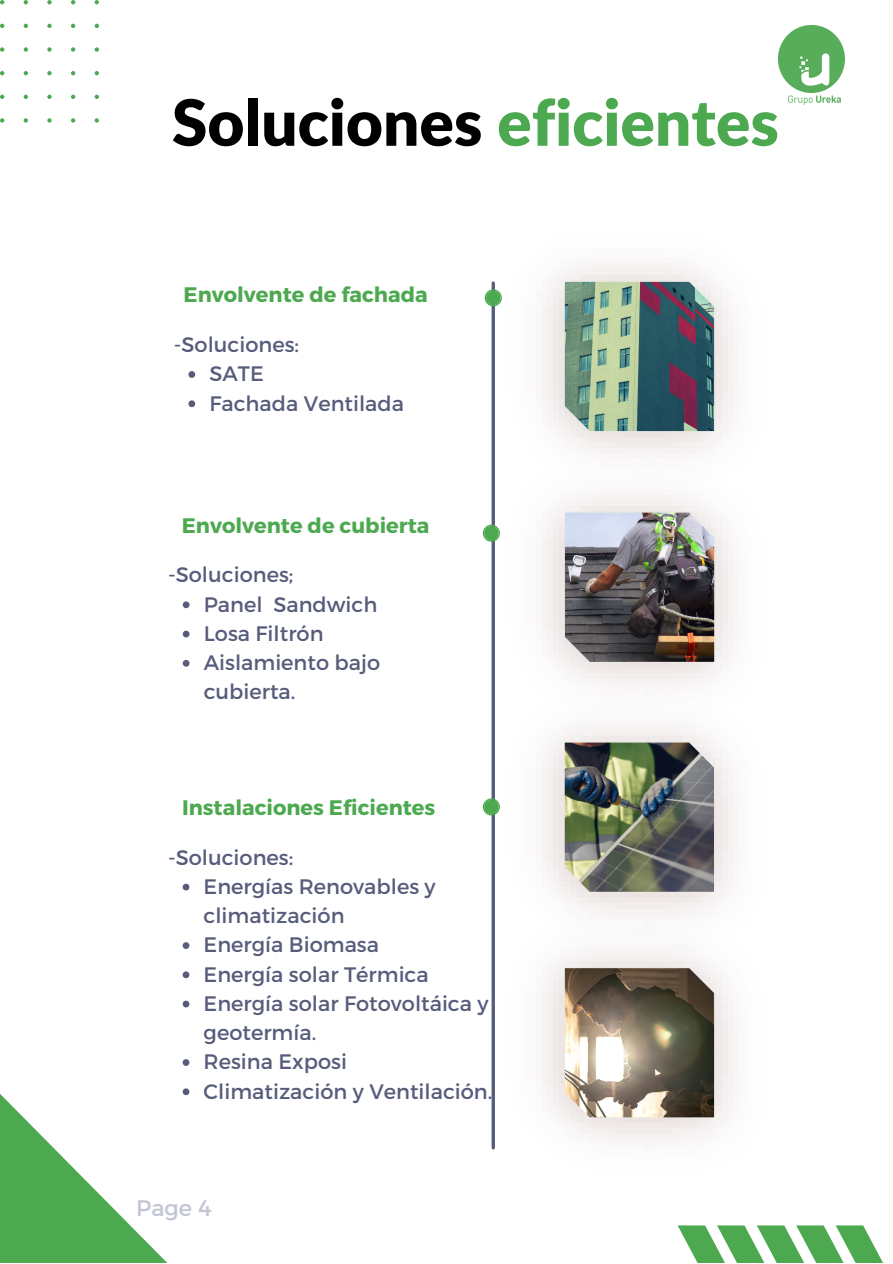
<style>
.page{position:relative;width:893px;height:1264px;background:#fff}
.page>*{position:absolute;margin:0;border:0;box-sizing:border-box;transform-origin:0 0}
.t1{font:900 63.75px "Lato";color:#000}
.t2{font:22.5px "Montserrat";color:#c2c5d4}
.t3{font:700 21px "Montserrat";color:#4ca950}
.t4{font:20.85px/29.2px "Montserrat";color:#575c7b}
.s1{color:#4ca950}
</style>
<div class="page">
<img style="left:491px;top:263px;width:242px;height:181px">
<img style="left:565px;top:282px;width:149px;height:149px">
<svg style="left:491px;top:283px;width:4px;height:161px"></svg>
<svg style="left:484px;top:289px;width:18px;height:17px"></svg>
<div style="left:486px;top:290px;width:14px;height:15px;background:#4ca950;border-radius:50%"></div>
<svg style="left:677px;top:1225px;width:206px;height:37px"></svg>
<img style="left:491px;top:444px;width:242px;height:230px">
<img style="left:565px;top:512px;width:149px;height:150px">
<svg style="left:483px;top:524px;width:17px;height:18px"></svg>
<div style="left:484px;top:526px;width:14px;height:14px;background:#4ca950;border-radius:50%"></div>
<img style="left:491px;top:674px;width:242px;height:225px">
<img style="left:564px;top:742px;width:150px;height:149px">
<svg style="left:483px;top:798px;width:17px;height:17px"></svg>
<div style="left:484px;top:799px;width:14px;height:15px;background:#4ca950;border-radius:50%"></div>
<svg style="left:183px;top:883px;width:6px;height:7px"></svg>
<svg style="left:183px;top:942px;width:6px;height:6px"></svg>
<svg style="left:183px;top:971px;width:6px;height:7px"></svg>
<img style="left:491px;top:899px;width:242px;height:251px">
<img style="left:565px;top:968px;width:149px;height:149px">
<svg style="left:95px;top:118px;width:4px;height:5px"></svg>
<svg style="left:71px;top:118px;width:4px;height:5px"></svg>
<svg style="left:47px;top:118px;width:5px;height:5px"></svg>
<svg style="left:24px;top:118px;width:4px;height:5px"></svg>
<svg style="left:0;top:118px;width:4px;height:5px"></svg>
<svg style="left:95px;top:95px;width:4px;height:4px"></svg>
<svg style="left:71px;top:95px;width:4px;height:4px"></svg>
<svg style="left:47px;top:95px;width:5px;height:4px"></svg>
<svg style="left:24px;top:95px;width:4px;height:4px"></svg>
<svg style="left:0;top:95px;width:4px;height:4px"></svg>
<svg style="left:95px;top:71px;width:4px;height:4px"></svg>
<svg style="left:71px;top:71px;width:4px;height:4px"></svg>
<svg style="left:47px;top:71px;width:5px;height:4px"></svg>
<svg style="left:24px;top:71px;width:4px;height:4px"></svg>
<svg style="left:0;top:71px;width:4px;height:4px"></svg>
<svg style="left:95px;top:47px;width:4px;height:5px"></svg>
<svg style="left:71px;top:47px;width:4px;height:5px"></svg>
<svg style="left:47px;top:47px;width:5px;height:5px"></svg>
<svg style="left:24px;top:47px;width:4px;height:5px"></svg>
<svg style="left:0;top:47px;width:4px;height:5px"></svg>
<svg style="left:95px;top:24px;width:4px;height:4px"></svg>
<svg style="left:71px;top:24px;width:4px;height:4px"></svg>
<svg style="left:47px;top:24px;width:5px;height:4px"></svg>
<svg style="left:24px;top:24px;width:4px;height:4px"></svg>
<svg style="left:0;top:24px;width:4px;height:4px"></svg>
<svg style="left:95px;top:0;width:4px;height:4px"></svg>
<svg style="left:71px;top:0;width:4px;height:4px"></svg>
<svg style="left:47px;top:0;width:5px;height:4px"></svg>
<svg style="left:24px;top:0;width:4px;height:4px"></svg>
<svg style="left:0;top:0;width:4px;height:4px"></svg>
<img style="left:778px;top:26px;width:66px;height:79px">
<svg style="left:183px;top:601px;width:6px;height:7px"></svg>
<svg style="left:183px;top:630px;width:6px;height:7px"></svg>
<svg style="left:183px;top:660px;width:6px;height:6px"></svg>
<svg style="left:188px;top:371px;width:7px;height:7px"></svg>
<svg style="left:188px;top:400px;width:7px;height:7px"></svg>
<svg style="left:0;top:1000px;width:190px;height:262px"></svg>
<h1 class="t1" style="left:172px;top:83px;width:608px">Soluciones <span class="s1">eficientes</span></h1>
<p class="t3" style="left:183px;top:281px;width:245px">Envolvente de fachada</p>
<p class="t4" style="left:174px;top:329px;width:127px">-Soluciones:</p>
<p class="t4" style="left:209px;top:358px;width:196px">SATE<br>Fachada Ventilada</p>
<p class="t3" style="left:182px;top:511px;width:249px">Envolvente de cubierta</p>
<p class="t4" style="left:168px;top:559px;width:127px">-Soluciones;</p>
<p class="t4" style="left:204px;top:588px;width:178px">Panel Sandwich<br>Losa Filtrón<br>Aislamiento bajo cubierta.</p>
<p class="t3" style="left:182px;top:793px;width:255px">Instalaciones Eficientes</p>
<p class="t4" style="left:168px;top:841px;width:127px">-Soluciones:</p>
<p class="t4" style="left:203px;top:870px;width:290px">Energías Renovables y climatización<br>Energía Biomasa<br>Energía solar Térmica<br>Energía solar Fotovoltáica y geotermía.<br>Resina Exposi<br>Climatización y Ventilación.</p>
<p class="t2" style="left:136px;top:1193px;width:77px">Page 4</p>
</div>
